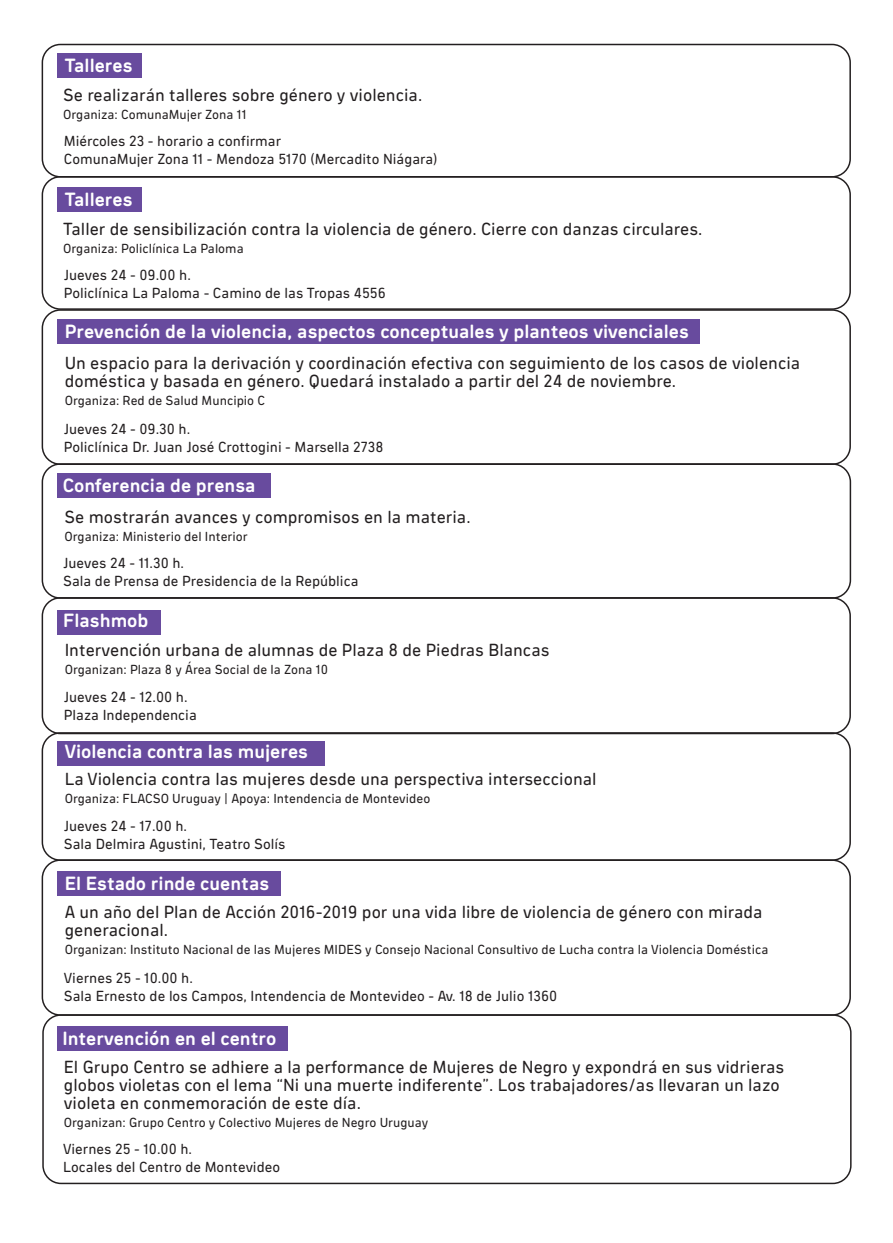
<style>
.page{position:relative;width:893px;height:1243px;background:#fff}
.page>*{position:absolute;margin:0;border:0;box-sizing:border-box;transform-origin:0 0}
.t1{font:700 19.5px "Ciudadela Pro";color:#fff}
.t2{font:18px/18px "Ciudadela Pro";color:#231f20}
.t3{font:15px/18px "Ciudadela Pro";color:#231f20}
.t4{font:13.5px "Ciudadela Pro";color:#231f20}
</style>
<div class="page">
<div style="left:57px;top:54px;width:85px;height:24px;background:#684b9e"></div>
<div style="left:57px;top:188px;width:85px;height:24px;background:#684b9e"></div>
<div style="left:57px;top:320px;width:642px;height:24px;background:#684b9e"></div>
<div style="left:57px;top:610px;width:104px;height:24px;background:#684b9e"></div>
<div style="left:57px;top:741px;width:268px;height:24px;background:#684b9e"></div>
<div style="left:57px;top:871px;width:224px;height:24px;background:#684b9e"></div>
<div style="left:57px;top:1026px;width:231px;height:24px;background:#684b9e"></div>
<div style="left:57px;top:474px;width:213px;height:24px;background:#684b9e"></div>
<div style="left:42px;top:463px;width:809px;height:136px;border:2px solid #231f20;border-radius:18px"></div>
<div style="left:42px;top:44px;width:809px;height:134px;border:2px solid #231f20;border-radius:18px"></div>
<div style="left:42px;top:176px;width:809px;height:134px;border:2px solid #231f20;border-radius:18px"></div>
<div style="left:42px;top:309px;width:809px;height:156px;border:2px solid #231f20;border-radius:18px"></div>
<div style="left:42px;top:732px;width:809px;height:129px;border:2px solid #231f20;border-radius:18px"></div>
<div style="left:42px;top:859px;width:809px;height:157px;border:2px solid #231f20;border-radius:18px"></div>
<div style="left:42px;top:1014px;width:810px;height:170px;border:2px solid #231f20;border-radius:18px"></div>
<div style="left:42px;top:597px;width:809px;height:137px;border:2px solid #231f20;border-radius:18px"></div>
<p class="t1" style="left:65px;top:53px;width:69px">Talleres</p>
<p class="t2" style="left:63px;top:85px;width:361px">Se realizarán talleres sobre género y violencia.</p>
<p class="t4" style="left:63px;top:106px;width:185px">Organiza: ComunaMujer Zona 11</p>
<p class="t3" style="left:64px;top:132px;width:375px">Miércoles 23 - horario a confirmar<br>ComunaMujer Zona 11 - Mendoza 5170 (Mercadito Niágara)</p>
<p class="t1" style="left:65px;top:187px;width:69px">Talleres</p>
<p class="t2" style="left:63px;top:219px;width:641px">Taller de sensibilización contra la violencia de género. Cierre con danzas circulares.</p>
<p class="t4" style="left:63px;top:240px;width:182px">Organiza: Policlínica La Paloma</p>
<p class="t3" style="left:64px;top:266px;width:324px">Jueves 24 - 09.00 h.<br>Policlínica La Paloma - Camino de las Tropas 4556</p>
<p class="t1" style="left:65px;top:319px;width:626px">Prevención de la violencia, aspectos conceptuales y planteos vivenciales</p>
<p class="t2" style="left:65px;top:353px;width:737px">Un espacio para la derivación y coordinación efectiva con seguimiento de los casos de violencia doméstica y basada en género. Quedará instalado a partir del 24 de noviembre.</p>
<p class="t4" style="left:65px;top:392px;width:202px">Organiza: Red de Salud Muncipio C</p>
<p class="t3" style="left:64px;top:419px;width:321px">Jueves 24 - 09.30 h.<br>Policlínica Dr. Juan José Crottogini - Marsella 2738</p>
<p class="t1" style="left:63px;top:473px;width:194px">Conferencia de prensa</p>
<p class="t2" style="left:65px;top:507px;width:408px">Se mostrarán avances y compromisos en la materia.</p>
<p class="t4" style="left:65px;top:528px;width:185px">Organiza: Ministerio del Interior</p>
<p class="t3" style="left:63px;top:553px;width:297px">Jueves 24 - 11.30 h.<br>Sala de Prensa de Presidencia de la República</p>
<p class="t1" style="left:63px;top:608px;width:87px">Flashmob</p>
<p class="t2" style="left:65px;top:640px;width:486px">Intervención urbana de alumnas de Plaza 8 de Piedras Blancas</p>
<p class="t4" style="left:65px;top:661px;width:265px">Organizan: Plaza 8 y Área Social de la Zona 10</p>
<p class="t3" style="left:64px;top:688px;width:135px">Jueves 24 - 12.00 h.<br>Plaza Independencia</p>
<p class="t1" style="left:65px;top:739px;width:245px">Violencia contra las mujeres</p>
<p class="t2" style="left:65px;top:769px;width:533px">La Violencia contra las mujeres desde una perspectiva interseccional</p>
<p class="t4" style="left:65px;top:790px;width:367px">Organiza: FLACSO Uruguay | Apoya: Intendencia de Montevideo</p>
<p class="t3" style="left:64px;top:817px;width:223px">Jueves 24 - 17.00 h.<br>Sala Delmira Agustini, Teatro Solís</p>
<p class="t1" style="left:65px;top:871px;width:206px">El Estado rinde cuentas</p>
<p class="t2" style="left:65px;top:902px;width:699px">A un año del Plan de Acción 2016-2019 por una vida libre de violencia de género con mirada generacional.</p>
<p class="t4" style="left:65px;top:941px;width:705px">Organizan: Instituto Nacional de las Mujeres MIDES y Consejo Nacional Consultivo de Lucha contra la Violencia Doméstica</p>
<p class="t3" style="left:64px;top:968px;width:495px">Viernes 25 - 10.00 h.<br>Sala Ernesto de los Campos, Intendencia de Montevideo - Av. 18 de Julio 1360</p>
<p class="t1" style="left:62px;top:1025px;width:215px">Intervención en el centro</p>
<p class="t2" style="left:64px;top:1057px;width:722px">El Grupo Centro se adhiere a la performance de Mujeres de Negro y expondrá en sus vidrieras globos violetas con el lema “Ni una muerte indiferente”. Los trabajadores/as llevaran un lazo violeta en conmemoración de este día.</p>
<p class="t4" style="left:64px;top:1114px;width:366px">Organizan: Grupo Centro y Colectivo Mujeres de Negro Uruguay</p>
<p class="t3" style="left:63px;top:1139px;width:219px">Viernes 25 - 10.00 h.<br>Locales del Centro de Montevideo</p>
</div>
